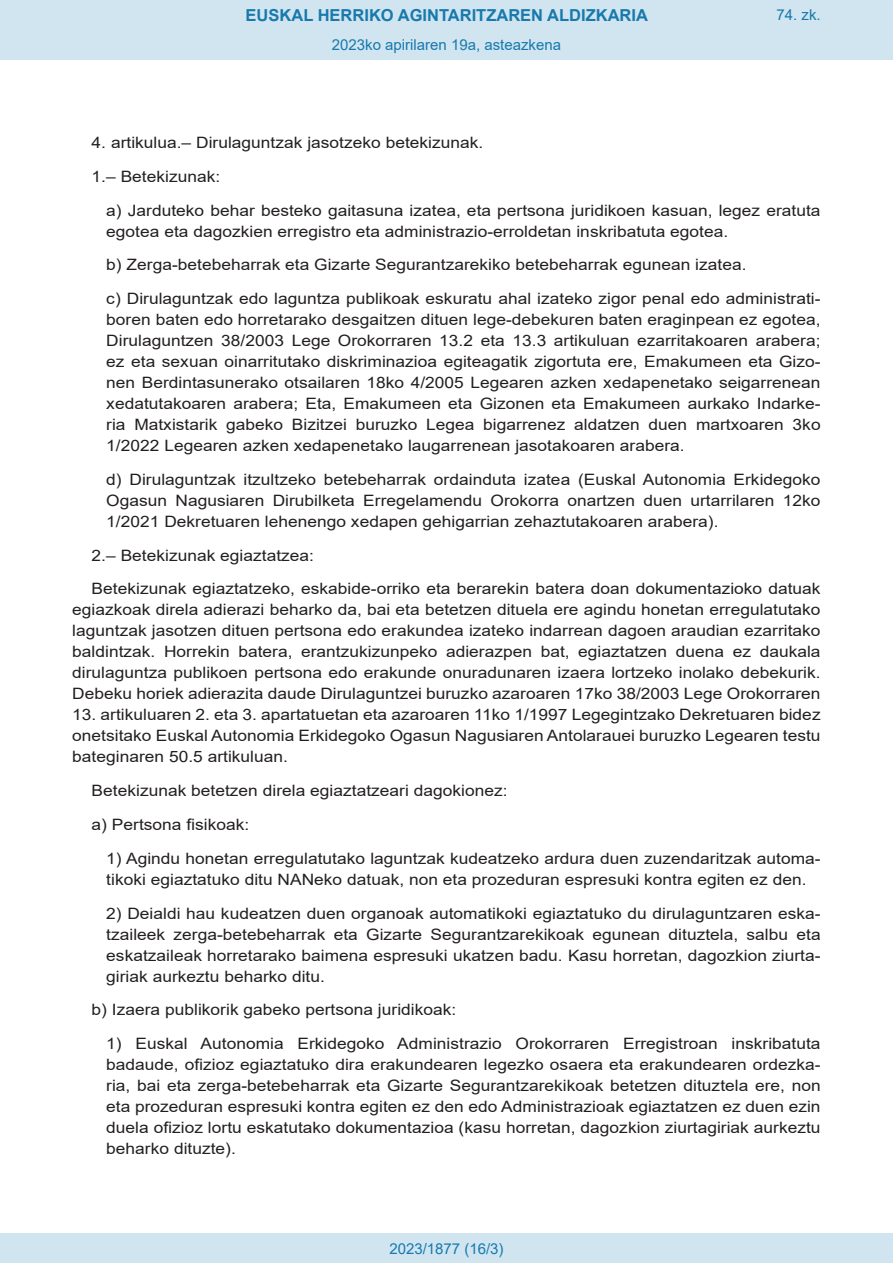
<style>
.page{position:relative;width:893px;height:1263px;background:#fff}
.page>*{position:absolute;margin:0;border:0;box-sizing:border-box;transform-origin:0 0}
.t1{font:700 16.5px "Arial";color:#1879ad}
.BOPVDetalle1{font:15.6px/21px "Arial";color:#231f20;text-align:justify;scale:1.11 1}
.BOPVDetalle{font:15.6px/21px "Arial";color:#231f20;text-align:justify;scale:1.11 1}
.Paginacion_Centro{font:15px "Arial";color:#1879ad}
</style>
<div class="page">
<div style="left:0;top:0;width:893px;height:60px;background:#d0e5f0"></div>
<div style="left:0;top:1233px;width:893px;height:30px;background:#d0e5f0"></div>
<p class="t1" style="left:246px;top:3px;width:404px">EUSKAL HERRIKO AGINTARITZAREN ALDIZKARIA</p>
<p class="Paginacion_Centro" style="left:332px;top:35px;width:231px">2023ko apirilaren 19a, asteazkena</p>
<p class="Paginacion_Centro" style="left:776px;top:5px;width:46px">74. zk.</p>
<p class="BOPVDetalle" style="left:92px;top:132px;width:354px">4. artikulua.– Dirulaguntzak jasotzeko betekizunak.</p>
<p class="BOPVDetalle" style="left:92px;top:166px;width:117px">1.– Betekizunak:</p>
<p class="BOPVDetalle1" style="left:106px;top:200px;width:645px">a) Jarduteko behar besteko gaitasuna izatea, eta pertsona juridikoen kasuan, legez eratuta egotea eta dagozkien erregistro eta administrazio-erroldetan inskribatuta egotea.</p>
<p class="BOPVDetalle1" style="left:106px;top:254px;width:578px">b) Zerga-betebeharrak eta Gizarte Segurantzarekiko betebeharrak egunean izatea.</p>
<p class="BOPVDetalle1" style="left:106px;top:288px;width:645px">c) Dirulaguntzak edo laguntza publikoak eskuratu ahal izateko zigor penal edo administrati&shy;boren baten edo horretarako desgaitzen dituen lege-debekuren baten eraginpean ez egotea, Dirulaguntzen 38/2003 Lege Orokorraren 13.2 eta 13.3 artikuluan ezarritakoaren arabera; ez eta sexuan oinarritutako diskriminazioa egiteagatik zigortuta ere, Emakumeen eta Gizo&shy;nen Berdintasunerako otsailaren 18ko 4/2005 Legearen azken xedapenetako seigarrenean xedatutakoaren arabera; Eta, Emakumeen eta Gizonen eta Emakumeen aurkako Indarke&shy;ria Matxistarik gabeko Bizitzei buruzko Legea bigarrenez aldatzen duen martxoaren 3ko 1/2022 Legearen azken xedapenetako laugarrenean jasotakoaren arabera.</p>
<p class="BOPVDetalle1" style="left:106px;top:469px;width:645px">d) Dirulaguntzak itzultzeko betebeharrak ordainduta izatea (Euskal Autonomia Erkidegoko Ogasun Nagusiaren Dirubilketa Erregelamendu Orokorra onartzen duen urtarrilaren 12ko 1/2021 Dekretuaren lehenengo xedapen gehigarrian zehaztutakoaren arabera).</p>
<p class="BOPVDetalle" style="left:92px;top:545px;width:202px">2.– Betekizunak egiaztatzea:</p>
<p class="BOPVDetalle" style="left:72px;top:578px;width:676px;text-indent:19px">Betekizunak egiaztatzeko, eskabide-orriko eta berarekin batera doan dokumentazioko datuak egiazkoak direla adierazi beharko da, bai eta betetzen dituela ere agindu honetan erregulatutako laguntzak jasotzen dituen pertsona edo erakundea izateko indarrean dagoen araudian ezarritako baldintzak. Horrekin batera, erantzukizunpeko adierazpen bat, egiaztatzen duena ez daukala dirulaguntza publikoen pertsona edo erakunde onuradunaren izaera lortzeko inolako debekurik.<br>Debeku horiek adierazita daude Dirulaguntzei buruzko azaroaren 17ko 38/2003 Lege Orokorraren</p>
<p class="BOPVDetalle" style="left:72px;top:704px;width:676px">13. artikuluaren 2. eta 3. apartatuetan eta azaroaren 11ko 1/1997 Legegintzako Dekretuaren bidez onetsitako Euskal Autonomia Erkidegoko Ogasun Nagusiaren Antolarauei buruzko Legearen testu bateginaren 50.5 artikuluan.</p>
<p class="BOPVDetalle" style="left:92px;top:780px;width:376px">Betekizunak betetzen direla egiaztatzeari dagokionez:</p>
<p class="BOPVDetalle" style="left:92px;top:814px;width:143px">a) Pertsona fisikoak:</p>
<p class="BOPVDetalle1" style="left:106px;top:848px;width:645px">1) Agindu honetan erregulatutako laguntzak kudeatzeko ardura duen zuzendaritzak automa&shy;tikoki egiaztatuko ditu NANeko datuak, non eta prozeduran espresuki kontra egiten ez den.</p>
<p class="BOPVDetalle1" style="left:106px;top:902px;width:645px">2) Deialdi hau kudeatzen duen organoak automatikoki egiaztatuko du dirulaguntzaren eska&shy;tzaileek zerga-betebeharrak eta Gizarte Segurantzarekikoak egunean dituztela, salbu eta eskatzaileak horretarako baimena espresuki ukatzen badu. Kasu horretan, dagozkion ziurta&shy;giriak aurkeztu beharko ditu.</p>
<p class="BOPVDetalle" style="left:92px;top:999px;width:330px">b) Izaera publikorik gabeko pertsona juridikoak:</p>
<p class="BOPVDetalle1" style="left:106px;top:1033px;width:645px">1) Euskal Autonomia Erkidegoko Administrazio Orokorraren Erregistroan inskribatuta badaude, ofizioz egiaztatuko dira erakundearen legezko osaera eta erakundearen ordezka&shy;ria, bai eta zerga-betebeharrak eta Gizarte Segurantzarekikoak betetzen dituztela ere, non eta prozeduran espresuki kontra egiten ez den edo Administrazioak egiaztatzen ez duen ezin duela ofizioz lortu eskatutako dokumentazioa (kasu horretan, dagozkion ziurtagiriak aurkeztu beharko dituzte).</p>
<p class="Paginacion_Centro" style="left:389px;top:1238px;width:116px">2023/1877 (16/3)</p>
</div>
